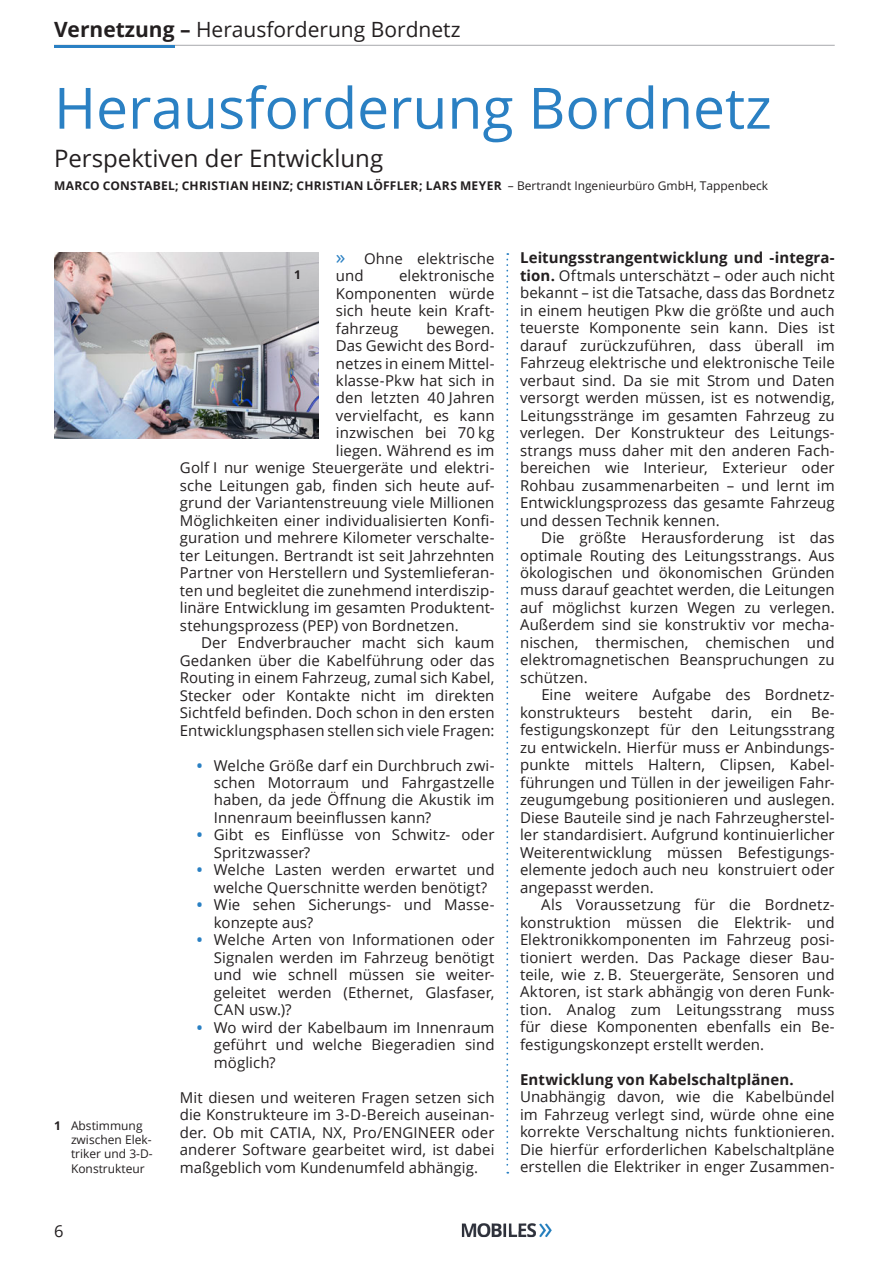
<style>
.page{position:relative;width:893px;height:1263px;background:#fff}
.page>*{position:absolute;margin:0;border:0;box-sizing:border-box;transform-origin:0 0}
.t1{font:57px "Open Sans";color:#2a80c3}
.t2{font:24px "Open Sans";color:#231f20}
.t3{font:21px "Open Sans";color:#231f20}
.t4{font:16.5px "Open Sans";color:#231f20}
.t5{font:15px/17.4px "Open Sans";letter-spacing:.005em;color:#231f20;text-align:justify}
.t6{font:700 15px "Open Sans";letter-spacing:.005em;color:#231f20}
.t7{font:12px/14.4px "Open Sans";color:#231f20}
.t8{font:700 12px "Open Sans";letter-spacing:.015em;color:#231f20}
.s1{font-weight:700}
.s2{font-size:19.5px;color:#2a80c3}
.s3{font-weight:700;color:#2a80c3}
</style>
<div class="page">
<svg style="left:506px;top:253px;width:2px;height:920px"></svg>
<hr style="left:54px;top:45px;width:781px;height:1px;background:#a7a9ac">
<img style="left:461px;top:1223px;width:91px;height:15px">
<hr style="left:54px;top:46px;width:121px;height:2px;background:#2a80c3">
<img style="left:54px;top:253px;width:265px;height:185px">
<h3 class="t3" style="left:54px;top:15px;width:408px"><span class="s1">Vernetzung –</span> H erausforderung Bordnetz</h3>
<h1 class="t1" style="left:54px;top:69px;width:719px">Herausforderung Bordnetz</h1>
<h2 class="t2" style="left:54px;top:142px;width:331px">Perspektiven der E ntwicklung</h2>
<p class="t8" style="left:54px;top:177px;width:15px">Marco</p>
<p class="t8" style="left:103px;top:177px;width:10px">Constabel</p>
<p class="t8" style="left:175px;top:177px;width:17px">; Christian</p>
<p class="t8" style="left:252px;top:177px;width:13px">Hein</p>
<p class="t8" style="left:283px;top:177px;width:24px">z; Christian</p>
<p class="t8" style="left:367px;top:177px;width:19px">Löffler</p>
<p class="t8" style="left:419px;top:177px;width:18px">; Lars</p>
<p class="t8" style="left:460px;top:177px;width:31px">Meyer</p>
<p class="t7" style="left:508px;top:178px;width:262px">– Bertrandt I ngenieurbüro GmbH, Tappenbeck</p>
<p class="t7" style="left:71px;top:1118px;width:83px;text-indent:-17px"><span class="s1">1</span> Abstimmung zwischen Elek&shy;triker und 3‑D-<br>Konstrukteur</p>
<p class="t4" style="left:54px;top:1220px;width:11px">6</p>
<p class="t5" style="left:336px;top:249px;width:160px"><span class="s2">»</span> Ohne elektrische und</p>
<p class="t5" style="left:336px;top:267px;width:160px;text-indent:63px">elektronische Komponenten würde sich heute kein Kraft&shy;fahrzeug</p>
<p class="t8" style="left:294px;top:266px;width:8px">1</p>
<p class="t5" style="left:426px;top:319px;width:70px">bewegen.</p>
<p class="t5" style="left:336px;top:336px;width:160px">Das Gewicht des Bord-</p>
<p class="t5" style="left:336px;top:354px;width:160px">netzes in einem Mittel-</p>
<p class="t5" style="left:336px;top:371px;width:160px">klasse-Pkw hat sich in</p>
<p class="t5" style="left:336px;top:389px;width:160px">den letzten 40 -Jahren</p>
<p class="t5" style="left:336px;top:406px;width:160px">vervielfacht, es kann</p>
<p class="t5" style="left:336px;top:424px;width:160px">inzwischen bei 70 kg</p>
<p class="t5" style="left:336px;top:441px;width:160px">liegen. Während es im</p>
<p class="t5" style="left:180px;top:459px;width:316px">Golf I nur wenige Steuergeräte und elektri-</p>
<p class="t5" style="left:180px;top:476px;width:316px">sche Leitungen gab, finden sich heute auf-</p>
<p class="t5" style="left:180px;top:494px;width:316px">grund der Variantenstreuung viele Millionen</p>
<p class="t5" style="left:180px;top:511px;width:316px">Möglichkeiten einer individualisierten Konfi-</p>
<p class="t5" style="left:180px;top:529px;width:316px">guration und mehrere Kilometer verschalte-</p>
<p class="t5" style="left:180px;top:546px;width:316px">ter Leitungen. Bertrandt ist seit Jahrzehnten</p>
<p class="t5" style="left:180px;top:564px;width:316px">Partner von Herstellern und Systemlieferan-</p>
<p class="t5" style="left:180px;top:581px;width:316px">ten und begleitet die zunehmend interdiszip-</p>
<p class="t5" style="left:180px;top:599px;width:316px">linäre Entwicklung im gesamten Produktent-</p>
<p class="t5" style="left:180px;top:616px;width:280px">stehungsprozess (PEP) von Bordnetzen.</p>
<p class="t5" style="left:201px;top:634px;width:295px">Der Endverbraucher macht sich kaum</p>
<p class="t5" style="left:180px;top:651px;width:316px">Gedanken über die Kabelführung oder das</p>
<p class="t5" style="left:180px;top:668px;width:316px">Routing in einem Fahrzeug, zumal sich Kabel,</p>
<p class="t5" style="left:180px;top:686px;width:316px">Stecker oder Kontakte nicht im direkten</p>
<p class="t5" style="left:180px;top:703px;width:316px">Sichtfeld befinden. Doch schon in den ersten</p>
<p class="t5" style="left:180px;top:721px;width:316px">Entwicklungsphasen stellen sich viele -Fragen:</p>
<p class="t5" style="left:214px;top:756px;width:282px;text-indent:-17px"><span class="s3">•</span> Welche Größe darf ein Durchbruch zwi&shy;schen Motorraum und Fahrgastzelle haben, da jede Öffnung die Akustik im Innenraum beeinflussen kann?</p>
<p class="t5" style="left:214px;top:826px;width:282px;text-indent:-17px"><span class="s3">•</span> Gibt es Einflüsse von Schwitz- oder<br>Spritzwasser?</p>
<p class="t5" style="left:214px;top:861px;width:282px;text-indent:-17px"><span class="s3">•</span> Welche Lasten werden erwartet und welche Querschnitte werden benötigt?</p>
<p class="t5" style="left:214px;top:896px;width:281px;text-indent:-17px"><span class="s3">•</span> Wie sehen Sicherungs- und Masse&shy;konzepte aus?</p>
<p class="t5" style="left:214px;top:931px;width:282px;text-indent:-17px"><span class="s3">•</span> Welche Arten von I nformationen oder Signalen werden im Fahrzeug benötigt und wie schnell müssen sie weiter&shy;geleitet werden (Ethernet, Glasfaser, CAN usw.)?</p>
<p class="t5" style="left:214px;top:1018px;width:282px;text-indent:-17px"><span class="s3">•</span> Wo wird der Kabelbaum im I nnenraum geführt und welche Biegeradien sind möglich?</p>
<p class="t5" style="left:180px;top:1088px;width:316px">Mit diesen und weiteren Fragen setzen sich die Konstrukteure im 3‑D-Bereich auseinan&shy;der. Ob mit CATIA</p>
<p class="t5" style="left:180px;top:1123px;width:316px;text-indent:282px">oder anderer Software gearbeitet wird, ist dabei maßgeblich vom Kundenumfeld abhängig.</p>
<p class="t5" style="left:312px;top:1123px;width:73px">, NX, Pro/ENGINEER</p>
<p class="t5" style="left:520px;top:249px;width:316px"><span class="s1">Leitungsstrangentwicklung und ‑integra&shy;tion.</span> Oftmals unterschätzt – oder auch nicht bekannt – ist die Tatsache, dass das -Bordnetz in einem heutigen Pkw die größte und auch teuerste Komponente sein kann. Dies ist darauf zurückzuführen, dass überall im Fahrzeug elektrische und elektronische Teile verbaut sind. Da sie mit Strom und Daten versorgt werden müssen, ist es notwendig, Leitungsstränge im gesamten Fahrzeug zu verlegen. Der Konstrukteur des Leitungs&shy;strangs muss daher mit den anderen Fach&shy;bereichen wie I nterieur, Exterieur oder Rohbau zusammenarbeiten – und lernt im Entwicklungsprozess das gesamte Fahrzeug und dessen Technik kennen.</p>
<p class="t5" style="left:520px;top:528px;width:316px;text-indent:21px">Die größte Herausforderung ist das optimale Routing des Leitungsstrangs. Aus ökologischen und ökonomischen -Gründen muss darauf geachtet werden, die Leitungen auf möglichst kurzen Wegen zu verlegen.<br>Außerdem sind sie konstruktiv vor mecha&shy;nischen, thermischen, chemischen und elektromagnetischen Beanspruchungen zu schützen.</p>
<p class="t5" style="left:520px;top:686px;width:316px;text-align:left;text-indent:21px">Eine weitere Aufgabe des Bordnetz&shy;konstrukteurs besteht darin, ein Be-- festigungskonzept für den Leitungsstrang zu entwickeln. H ierfür muss er Anbindungs&shy;punkte mittels Haltern, Clipsen, Kabel&shy;führungen und Tüllen in der jeweiligen Fahr&shy;zeugumgebung positionieren und auslegen.<br>Diese Bauteile sind je nach Fahrzeugherstel&shy;ler standardisiert. Aufgrund kontinuierlicher Weiterentwicklung müssen Befestigungs&shy;elemente jedoch auch neu konstruiert oder angepasst werden.</p>
<p class="t5" style="left:520px;top:895px;width:316px;text-indent:21px">Als Voraussetzung für die Bordnetz&shy;konstruktion müssen die Elektrik- und Elektronikkomponenten im Fahrzeug posi&shy;tioniert werden. Das Package dieser -Bau&shy;teile, wie z. B. Steuergeräte, Sensoren und -Aktoren, ist stark abhängig von deren Funk&shy;tion. -Analog zum Leitungsstrang muss für diese Komponenten ebenfalls ein Be&shy;festigungskonzept erstellt werden.</p>
<p class="t6" style="left:520px;top:1069px;width:275px">Entwicklung von Kabelschaltplänen.</p>
<p class="t5" style="left:520px;top:1088px;width:316px">U nabhängig davon, wie die Kabelbündel im Fahrzeug verlegt sind, würde ohne eine korrekte Verschaltung nichts funktionieren.<br>Die hierfür erforderlichen Kabelschaltpläne erstellen die Elektriker in enger Zusammen-</p>
</div>
